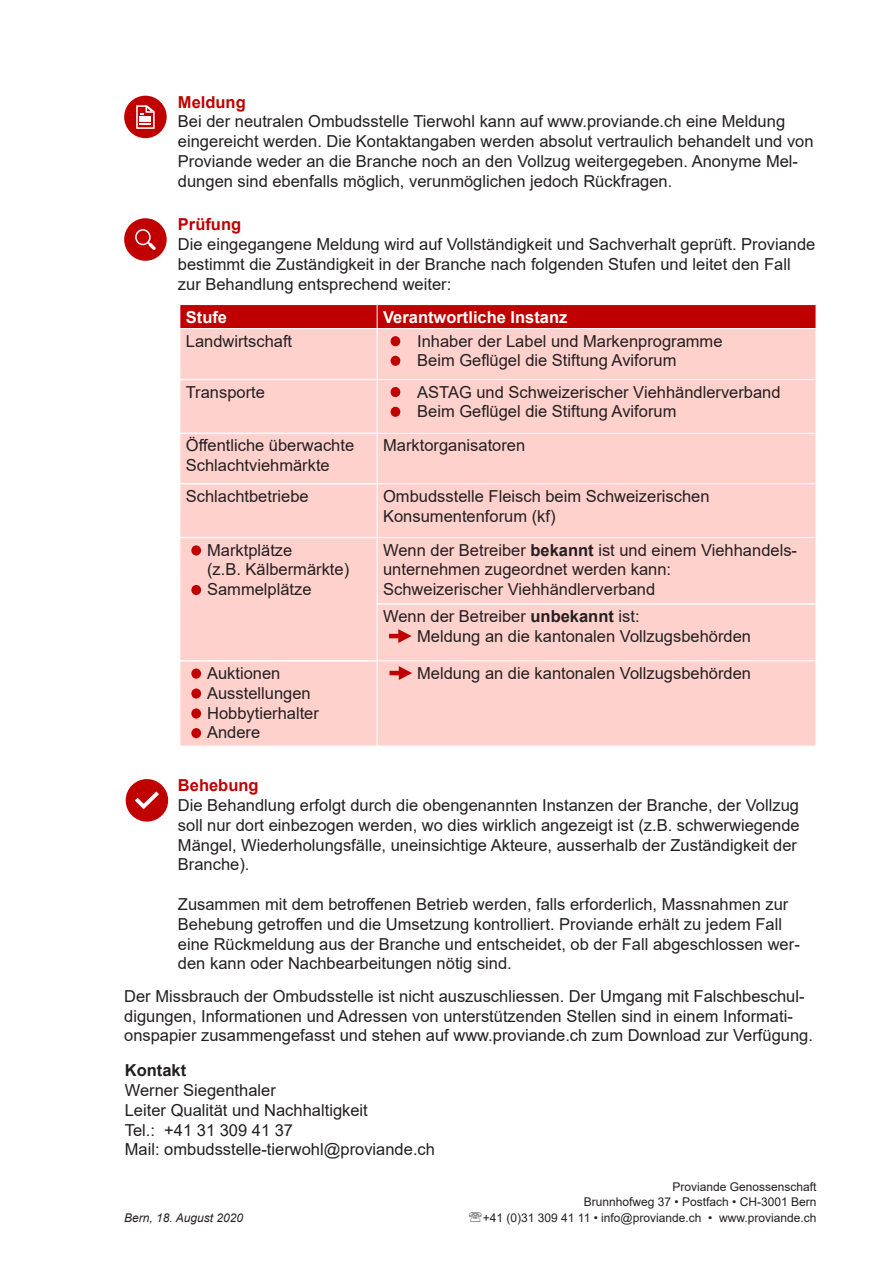
<style>
.page{position:relative;width:893px;height:1263px;background:#fff}
.page>*{position:absolute;margin:0;border:0;box-sizing:border-box;transform-origin:0 0}
.t1{font:16.5px/19.8px "Arial";color:#231f20}
.t2{font:700 16.5px "Arial";color:#fff}
.t3{font:700 16.5px "Arial";color:#c00000}
.t4{font:700 16.5px "Arial";color:#231f20}
.t5{font:12px "Arial";color:#231f20}
.t6{font:italic 12px "Arial";color:#231f20}
.s1{font-weight:700}
</style>
<div class="page">
<div style="left:181px;top:329px;width:635px;height:417px;background:#ffd1cd"></div>
<hr style="left:377px;top:379px;width:439px;height:1px;background:#fff">
<hr style="left:377px;top:433px;width:439px;height:1px;background:#fff">
<hr style="left:377px;top:483px;width:439px;height:1px;background:#fff">
<hr style="left:377px;top:537px;width:439px;height:1px;background:#fff">
<hr style="left:377px;top:660px;width:439px;height:1px;background:#fff">
<div style="left:181px;top:306px;width:635px;height:23px;background:#c00000"></div>
<hr style="left:179px;top:328px;width:198px;height:1px;background:#fff">
<hr style="left:377px;top:329px;width:1px;height:50px;background:#fff">
<hr style="left:377px;top:379px;width:1px;height:54px;background:#fff">
<hr style="left:377px;top:433px;width:1px;height:51px;background:#fff">
<hr style="left:377px;top:484px;width:1px;height:53px;background:#fff">
<hr style="left:377px;top:537px;width:1px;height:124px;background:#fff">
<hr style="left:377px;top:661px;width:1px;height:85px;background:#fff">
<hr style="left:180px;top:379px;width:197px;height:1px;background:#fff">
<hr style="left:180px;top:433px;width:197px;height:1px;background:#fff">
<hr style="left:180px;top:483px;width:197px;height:1px;background:#fff">
<hr style="left:180px;top:537px;width:197px;height:1px;background:#fff">
<hr style="left:180px;top:660px;width:197px;height:2px;background:#fff">
<div style="left:178px;top:303px;width:657px;height:458px;border:2px solid #fff"></div>
<div style="left:191px;top:668px;width:10px;height:11px;background:#c00000;border-radius:50%"></div>
<div style="left:191px;top:688px;width:10px;height:11px;background:#c00000;border-radius:50%"></div>
<div style="left:191px;top:708px;width:10px;height:10px;background:#c00000;border-radius:50%"></div>
<div style="left:191px;top:728px;width:10px;height:10px;background:#c00000;border-radius:50%"></div>
<svg style="left:398px;top:629px;width:14px;height:14px"></svg>
<hr style="left:389px;top:634px;width:10px;height:4px;background:#c00000">
<svg style="left:399px;top:666px;width:13px;height:14px"></svg>
<hr style="left:389px;top:671px;width:10px;height:4px;background:#c00000">
<div style="left:391px;top:336px;width:9px;height:10px;background:#c00000;border-radius:50%"></div>
<div style="left:391px;top:356px;width:9px;height:10px;background:#c00000;border-radius:50%"></div>
<div style="left:391px;top:387px;width:9px;height:10px;background:#c00000;border-radius:50%"></div>
<div style="left:391px;top:407px;width:9px;height:10px;background:#c00000;border-radius:50%"></div>
<div style="left:191px;top:545px;width:10px;height:10px;background:#c00000;border-radius:50%"></div>
<div style="left:191px;top:585px;width:10px;height:10px;background:#c00000;border-radius:50%"></div>
<div style="left:124px;top:96px;width:43px;height:42px;background:#c00000;border-radius:50%"></div>
<svg style="left:136px;top:105px;width:19px;height:24px"></svg>
<div style="left:124px;top:218px;width:43px;height:43px;background:#c00000;border-radius:50%"></div>
<div style="left:135px;top:229px;width:16px;height:16px;border:2px solid #fff;border-radius:50%"></div>
<svg style="left:147px;top:241px;width:9px;height:9px"></svg>
<div style="left:126px;top:779px;width:42px;height:43px;background:#c00000;border-radius:50%"></div>
<svg style="left:135px;top:791px;width:24px;height:19px"></svg>
<hr style="left:377px;top:603px;width:439px;height:2px;background:#fff">
<p class="t3" style="left:178px;top:90px;width:69px">Meldung</p>
<p class="t1" style="left:178px;top:112px;width:637px">Bei der neutralen Ombudsstelle Tierwohl kann auf www.proviande.ch eine Meldung eingereicht werden. Die Kontaktangaben werden absolut vertraulich behandelt und von Proviande weder an die Branche noch an den Vollzug weitergegeben. Anonyme Mel&shy;dungen sind ebenfalls möglich, verunmöglichen jedoch Rückfragen.</p>
<p class="t3" style="left:178px;top:213px;width:65px">Prüfung</p>
<p class="t1" style="left:178px;top:234px;width:639px">Die eingegangene Meldung wird auf Vollständigkeit und Sachverhalt geprüft. Proviande bestimmt die Zuständigkeit in der Branche nach folgenden Stufen und leitet den Fall zur Behandlung entsprechend weiter:</p>
<p class="t2" style="left:186px;top:305px;width:43px">Stufe</p>
<p class="t2" style="left:383px;top:305px;width:186px">Verantwortliche Instanz</p>
<p class="t1" style="left:186px;top:331px;width:108px">Landwirtschaft</p>
<p class="t1" style="left:417px;top:331px;width:307px">Inhaber der Label und Markenprogramme</p>
<p class="t1" style="left:417px;top:351px;width:261px">Beim Geflügel die Stiftung Aviforum</p>
<p class="t1" style="left:186px;top:382px;width:81px">Transporte</p>
<p class="t1" style="left:417px;top:382px;width:365px">ASTAG und Schweizerischer Viehhändlerverband</p>
<p class="t1" style="left:417px;top:401px;width:261px">Beim Geflügel die Stiftung Aviforum</p>
<p class="t1" style="left:186px;top:436px;width:170px">Öffentliche überwachte<br>Schlachtviehmärkte</p>
<p class="t1" style="left:383px;top:436px;width:144px">Marktorganisatoren</p>
<p class="t1" style="left:186px;top:486px;width:124px">Schlachtbetriebe</p>
<p class="t1" style="left:383px;top:486px;width:328px">Ombudsstelle Fleisch beim Schweizerischen<br>Konsumentenforum (kf)</p>
<p class="t1" style="left:207px;top:540px;width:144px">Marktplätze<br>(z.B. Kälbermärkte)</p>
<p class="t1" style="left:207px;top:579px;width:106px">Sammelplätze</p>
<p class="t1" style="left:383px;top:540px;width:415px">Wenn der Betreiber <span class="s1">bekannt</span> ist und einem Viehhandels&shy;unternehmen zugeordnet werden kann:</p>
<p class="t1" style="left:383px;top:579px;width:274px">Schweizerischer Viehhändlerverband</p>
<p class="t1" style="left:383px;top:606px;width:258px">Wenn der Betreiber <span class="s1">unbekannt</span> ist:</p>
<p class="t1" style="left:417px;top:626px;width:335px">Meldung an die kantonalen Vollzugsbehörden</p>
<p class="t1" style="left:207px;top:663px;width:75px">Auktionen</p>
<p class="t1" style="left:207px;top:683px;width:105px">Ausstellungen</p>
<p class="t1" style="left:207px;top:703px;width:113px">Hobbytierhalter</p>
<p class="t1" style="left:207px;top:722px;width:55px">Andere</p>
<p class="t1" style="left:417px;top:663px;width:335px">Meldung an die kantonalen Vollzugsbehörden</p>
<p class="t3" style="left:178px;top:774px;width:82px">Behebung</p>
<p class="t1" style="left:178px;top:795px;width:623px">Die Behandlung erfolgt durch die obengenannten Instanzen der Branche, der Vollzug soll nur dort einbezogen werden, wo dies wirklich angezeigt ist (z.B. schwerwiegende Mängel, Wiederholungsfälle, uneinsichtige Akteure, ausserhalb der Zuständigkeit der Branche).</p>
<p class="t1" style="left:178px;top:894px;width:623px">Zusammen mit dem betroffenen Betrieb werden, falls erforderlich, Massnahmen zur Behebung getroffen und die Umsetzung kontrolliert. Proviande erhält zu jedem Fall eine Rückmeldung aus der Branche und entscheidet, ob der Fall abgeschlossen wer&shy;den kann oder Nachbearbeitungen nötig sind.</p>
<p class="t1" style="left:124px;top:986px;width:690px">Der Missbrauch der Ombudsstelle ist nicht auszuschliessen. Der Umgang mit Falschbeschul&shy;digungen, Informationen und Adressen von unterstützenden Stellen sind in einem Informati&shy;onspapier zusammengefasst und stehen auf www.proviande.ch zum Download zur Verfügung.</p>
<p class="t4" style="left:125px;top:1059px;width:63px">Kontakt</p>
<p class="t1" style="left:125px;top:1080px;width:153px">Werner Siegenthaler</p>
<p class="t1" style="left:125px;top:1100px;width:245px">Leiter Qualität und Nachhaltigkeit</p>
<p class="t1" style="left:125px;top:1120px;width:170px">Tel.: +41 31 309 41 37</p>
<p class="t1" style="left:125px;top:1139px;width:312px">Mail: ombudsstelle-tierwohl@proviande.ch</p>
<p class="t5" style="left:672px;top:1179px;width:146px">Proviande Genossenschaft</p>
<p class="t5" style="left:584px;top:1193px;width:234px">Brunnhofweg 37 • Postfach • CH-3001 Bern</p>
<p class="t5" style="left:483px;top:1209px;width:335px">+41 (0)31 309 41 11 • info@proviande.ch • www.proviande.ch</p>
<p class="t6" style="left:124px;top:1210px;width:120px">Bern, 18. August 2020</p>
</div>
